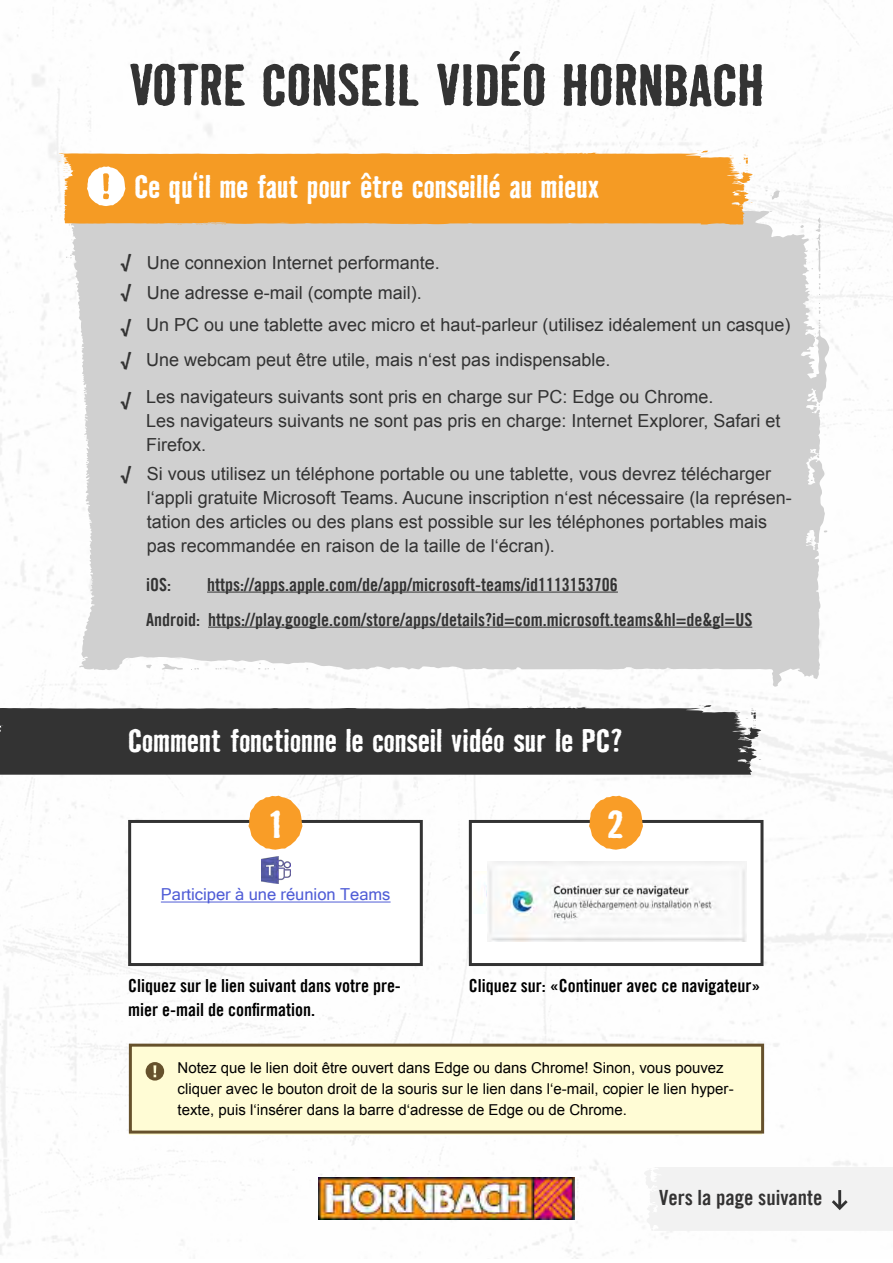
<style>
.page{position:relative;width:893px;height:1263px;background:#fff}
.page>*{position:absolute;margin:0;border:0;box-sizing:border-box;transform-origin:0 0}
.t1{font:700 54px "Bad House Hornbach";color:#333}
.t2{font:700 36px "Bad House Hornbach";color:#fff}
.t3{font:700 30px "Bad House Hornbach";letter-spacing:-.015em;color:#fff}
.t4{font:21px "Trade Gothic Hornbach Bd Cn 20";color:#333232}
.t5{font:700 19.2px/30.2px "Bad House Hornbach";color:#333;scale:1.25 1}
.t6{font:18px/24px "Arial";color:#333}
.t7{font:18px "Trade Gothic Hornbach Bd Cn 20";color:#333}
.t8{font:18px/24px "Trade Gothic Hornbach Bd Cn 20";color:#000}
.t9{font:16.5px "Microsoft Sans Serif";color:#4f5cd6}
.t10{font:15px/21px "Arial";color:#000}
</style>
<div class="page">
<img style="left:0;top:0;width:893px;height:1259px">
<svg style="left:64px;top:210px;width:765px;height:477px;background:#d4d2d0"></svg>
<svg style="left:818px;top:303px;width:2px;height:11px"></svg>
<svg style="left:809px;top:378px;width:9px;height:10px"></svg>
<svg style="left:815px;top:320px;width:5px;height:14px"></svg>
<svg style="left:810px;top:525px;width:4px;height:4px"></svg>
<svg style="left:810px;top:513px;width:3px;height:6px"></svg>
<svg style="left:808px;top:404px;width:12px;height:24px"></svg>
<svg style="left:808px;top:671px;width:5px;height:3px"></svg>
<svg style="left:802px;top:571px;width:15px;height:80px"></svg>
<svg style="left:805px;top:435px;width:14px;height:52px"></svg>
<svg style="left:799px;top:535px;width:14px;height:16px"></svg>
<svg style="left:797px;top:218px;width:24px;height:77px"></svg>
<svg style="left:765px;top:190px;width:15px;height:10px"></svg>
<svg style="left:704px;top:502px;width:18px;height:21px"></svg>
<svg style="left:672px;top:659px;width:9px;height:3px"></svg>
<svg style="left:653px;top:217px;width:47px;height:9px"></svg>
<svg style="left:640px;top:220px;width:7px;height:6px"></svg>
<svg style="left:608px;top:217px;width:26px;height:8px"></svg>
<svg style="left:526px;top:623px;width:8px;height:6px"></svg>
<svg style="left:484px;top:659px;width:29px;height:4px"></svg>
<svg style="left:463px;top:217px;width:139px;height:9px"></svg>
<svg style="left:460px;top:659px;width:18px;height:4px"></svg>
<svg style="left:440px;top:658px;width:9px;height:4px"></svg>
<svg style="left:409px;top:659px;width:22px;height:3px"></svg>
<svg style="left:404px;top:220px;width:12px;height:3px"></svg>
<svg style="left:350px;top:216px;width:28px;height:7px"></svg>
<svg style="left:275px;top:219px;width:51px;height:5px"></svg>
<svg style="left:258px;top:663px;width:17px;height:6px"></svg>
<svg style="left:215px;top:667px;width:12px;height:3px"></svg>
<svg style="left:191px;top:668px;width:8px;height:2px"></svg>
<svg style="left:162px;top:664px;width:21px;height:6px"></svg>
<svg style="left:178px;top:219px;width:89px;height:6px"></svg>
<svg style="left:146px;top:664px;width:6px;height:4px"></svg>
<svg style="left:143px;top:221px;width:29px;height:4px"></svg>
<svg style="left:83px;top:646px;width:4px;height:6px"></svg>
<svg style="left:83px;top:658px;width:18px;height:3px"></svg>
<svg style="left:82px;top:218px;width:40px;height:6px"></svg>
<svg style="left:66px;top:255px;width:6px;height:3px"></svg>
<svg style="left:275px;top:151px;width:433px;height:3px"></svg>
<svg style="left:87px;top:166px;width:38px;height:40px"></svg>
<hr style="left:208px;top:627px;width:544px;height:1px;background:#333">
<hr style="left:207px;top:592px;width:411px;height:1px;background:#333">
<svg style="left:261px;top:705px;width:451px;height:4px"></svg>
<div style="left:128px;top:820px;width:295px;height:146px;background:#fff;border:3px solid #333"></div>
<div style="left:469px;top:820px;width:294px;height:146px;background:#fff;border:3px solid #333"></div>
<svg style="left:589px;top:796px;width:54px;height:54px"></svg>
<div style="left:130px;top:1045px;width:632px;height:90px;background:#fffcd5"></div>
<svg style="left:248px;top:796px;width:54px;height:54px"></svg>
<div style="left:129px;top:1044px;width:635px;height:89px;border:3px solid #66512c"></div>
<img style="left:319px;top:1178px;width:255px;height:42px">
<svg style="left:644px;top:1167px;width:18px;height:25px"></svg>
<svg style="left:146px;top:1062px;width:18px;height:18px"></svg>
<svg style="left:832px;top:1190px;width:16px;height:20px"></svg>
<img style="left:262px;top:857px;width:28px;height:26px">
<hr style="left:161px;top:902px;width:230px;height:1px;background:#4f5cd6">
<img style="left:481px;top:883px;width:6px;height:27px">
<img style="left:487px;top:861px;width:259px;height:80px">
<h1 class="t1" style="left:129px;top:49px;width:637px">VOTRE CONSEIL VIDÉO HORNBACH</h1>
<h3 class="t3" style="left:134px;top:167px;width:467px">Ce qu‘il me faut pour être conseillé au mieux</h3>
<p class="t5" style="left:121px;top:245px;width:10px">√ √</p>
<p class="t5" style="left:121px;top:309px;width:10px;line-height:33px">√ √</p>
<p class="t5" style="left:121px;top:383px;width:10px">√</p>
<p class="t5" style="left:121px;top:457px;width:10px">√</p>
<p class="t6" style="left:147px;top:251px;width:295px">Une connexion Internet performante.</p>
<p class="t6" style="left:147px;top:281px;width:277px">Une adresse e-mail (compte mail).</p>
<p class="t6" style="left:146px;top:313px;width:646px">Un PC ou une tablette avec micro et haut-parleur (utilisez idéalement un casque)</p>
<p class="t6" style="left:146px;top:348px;width:466px">Une webcam peut être utile, mais n‘est pas indispensable.</p>
<p class="t6" style="left:146px;top:385px;width:636px">Les navigateurs suivants sont pris en charge sur PC: Edge ou Chrome.<br>Les navigateurs suivants ne sont pas pris en charge: Internet Explorer, Safari et<br>Firefox.</p>
<p class="t6" style="left:147px;top:462px;width:646px">Si vous utilisez un téléphone portable ou une tablette, vous devrez télécharger l‘appli gratuite Microsoft Teams. Aucune inscription n‘est nécessaire (la représen&shy;tation des articles ou des plans est possible sur les téléphones portables mais pas recommandée en raison de la taille de l‘écran).</p>
<p class="t7" style="left:146px;top:573px;width:26px">iOS:</p>
<p class="t7" style="left:207px;top:573px;width:412px">https://apps.apple.com/de/app/microsoft-teams/id1113153706</p>
<p class="t7" style="left:146px;top:608px;width:608px">Android: https://play.google.com/store/apps/details?id=com.microsoft.teams&amp;hl=de&amp;gl=US</p>
<h3 class="t3" style="left:128px;top:721px;width:496px">Comment fonctionne le conseil vidéo sur le PC?</h3>
<h2 class="t2" style="left:269px;top:800px;width:13px">1</h2>
<p class="t9" style="left:161px;top:885px;width:231px">Participer à une réunion Teams</p>
<p class="t8" style="left:128px;top:973px;width:274px">Cliquez sur le lien suivant dans votre pre&shy;mier e-mail de confirmation.</p>
<h2 class="t2" style="left:607px;top:800px;width:18px">2</h2>
<p class="t8" style="left:469px;top:973px;width:293px">Cliquez sur: «Continuer avec ce navigateur»</p>
<p class="t10" style="left:178px;top:1057px;width:558px">Notez que le lien doit être ouvert dans Edge ou dans Chrome! Sinon, vous pouvez cliquer avec le bouton droit de la souris sur le lien dans l‘e-mail, copier le lien hyper&shy;texte, puis l‘insérer dans la barre d‘adresse de Edge ou de Chrome.</p>
<p class="t4" style="left:659px;top:1184px;width:165px">Vers la page suivante</p>
</div>
